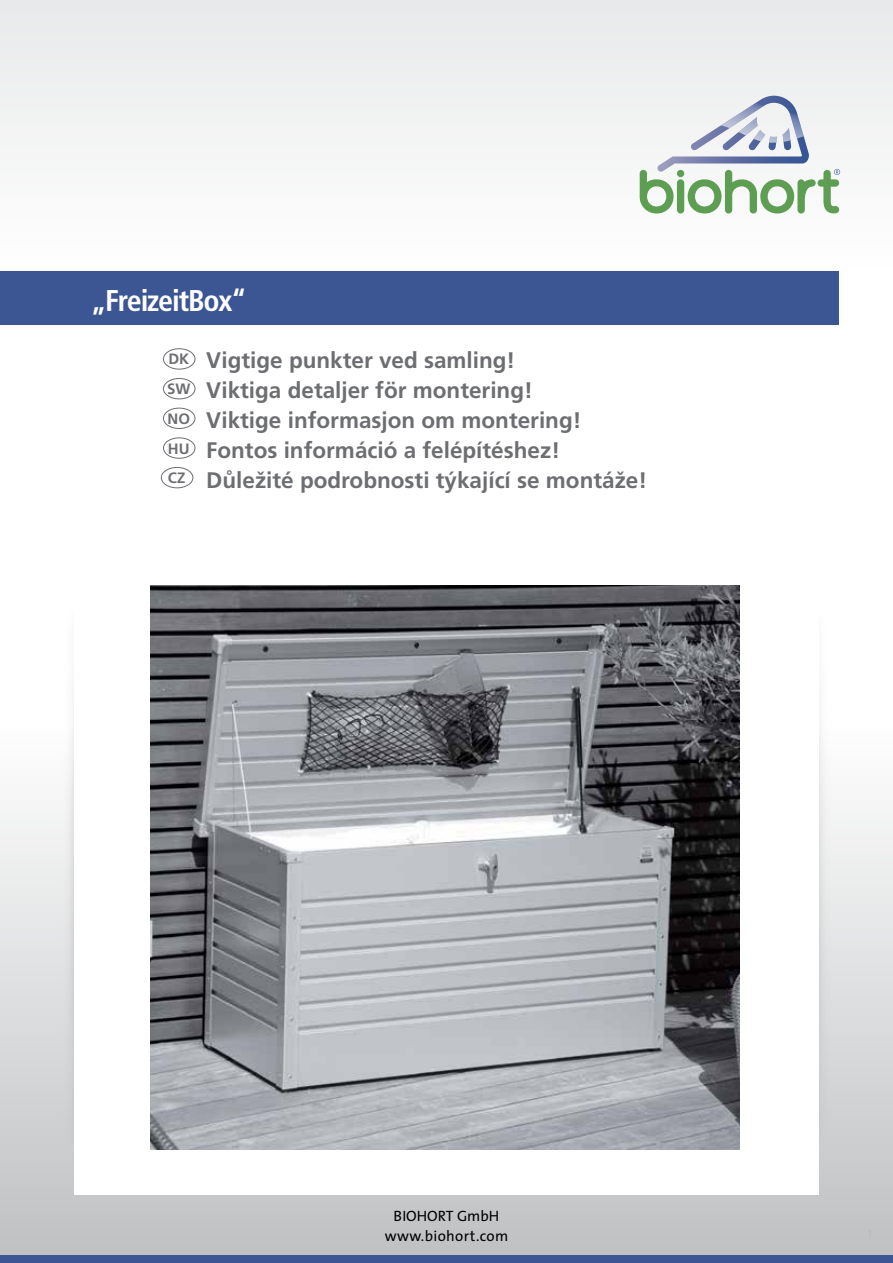
<style>
.page{position:relative;width:893px;height:1263px;background:#fff}
.page>*{position:absolute;margin:0;border:0;box-sizing:border-box;transform-origin:0 0}
.t1{font:700 condensed 30px "Frutiger LT Std";letter-spacing:-.04em;color:#fff}
.t2{font:700 22.5px/30px "Frutiger LT Pro";color:#6d6e71}
.t3{font:15px/19.5px "The Sans";letter-spacing:.01em;color:#000;text-align:center}
.t4{font:700 15px/29.7px "Frutiger LT Std";color:#6d6e71;text-align:justify}
</style>
<div class="page">
<div style="left:0;top:271px;width:839px;height:53px;background:#3c5694"></div>
<div style="left:0;top:0;width:893px;height:267px;background:#f2f3f3"></div>
<div style="left:0;top:727px;width:893px;height:536px;background:linear-gradient(to bottom,#fefefe,#bec0c2)"></div>
<div style="left:163px;top:348px;width:32px;height:21px;border:1px solid #6d6e71;border-radius:50%"></div>
<div style="left:163px;top:378px;width:32px;height:21px;border:1px solid #6d6e71;border-radius:50%"></div>
<div style="left:163px;top:408px;width:32px;height:21px;border:1px solid #6d6e71;border-radius:50%"></div>
<div style="left:163px;top:437px;width:32px;height:22px;border:1px solid #6d6e71;border-radius:50%"></div>
<div style="left:161px;top:467px;width:32px;height:21px;border:1px solid #6d6e71;border-radius:50%"></div>
<div style="left:0;top:1255px;width:893px;height:8px;background:#3c5694"></div>
<svg style="left:640px;top:96px;width:200px;height:117px"></svg>
<img style="left:56px;top:702px;width:18px;height:454px">
<img style="left:819px;top:721px;width:18px;height:435px">
<div style="left:74px;top:541px;width:745px;height:654px;background:#fff"></div>
<img style="left:150px;top:586px;width:589px;height:564px">
<h1 class="t1" style="left:91px;top:282px;width:157px">„FreizeitBox“</h1>
<p class="t4" style="left:167px;top:344px;width:25px">DK SW NO HU CZ</p>
<p class="t2" style="left:206px;top:345px;width:442px">Vigtige punkter ved samling!<br>Viktiga detaljer för montering!<br>Viktige informasjon om montering!<br>Fontos információ a felépítéshez!<br>Důležité podrobnosti týkající se montáže!</p>
<p class="t3" style="left:385px;top:1206px;width:125px">BIOHORT GmbH www.biohort.com</p>
</div>
